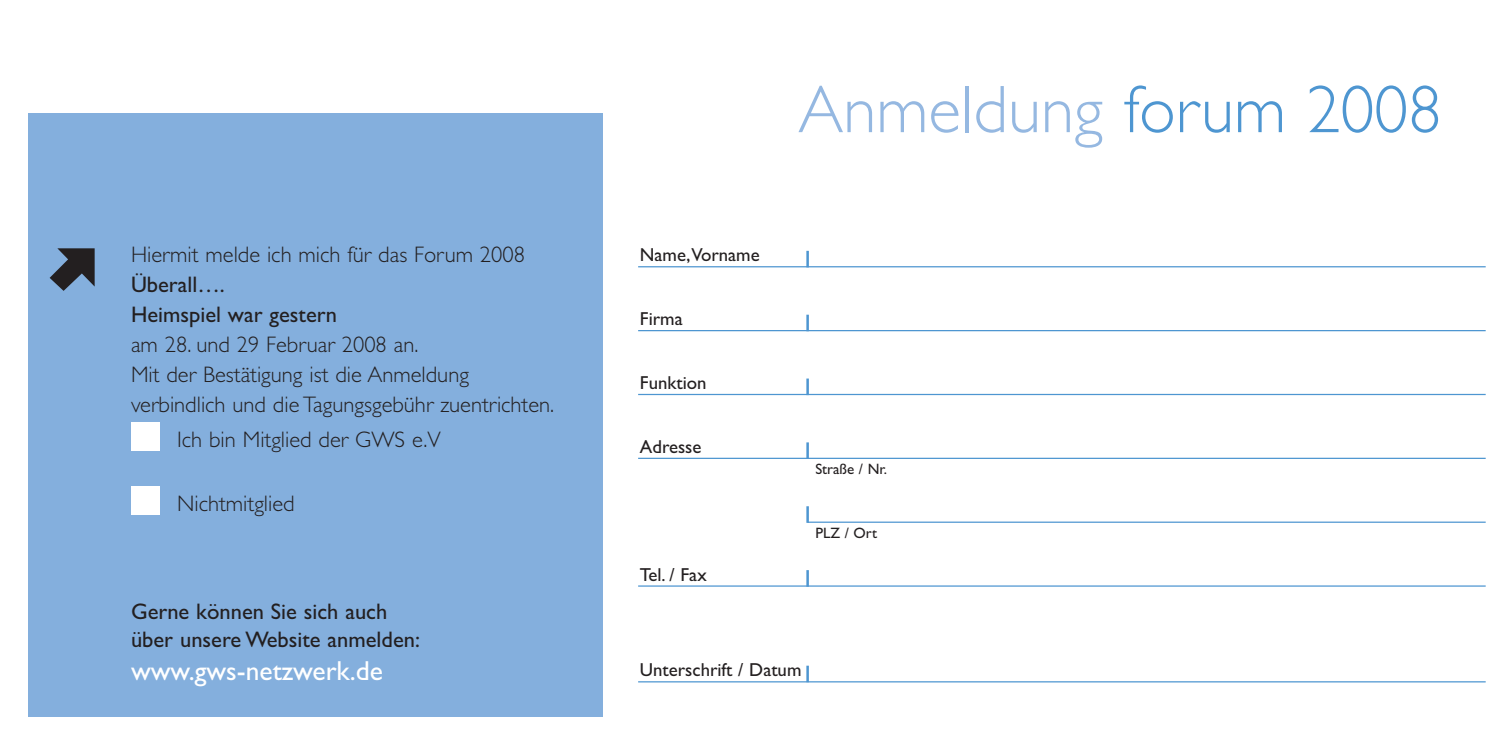
<style>
.page{position:relative;width:1489px;height:745px;background:#fff}
.page>*{position:absolute;margin:0;border:0;box-sizing:border-box;transform-origin:0 0}
.t1{font:300 67.5px "Gill Sans";color:#95b8e1}
.t2{font:27.5px "Gill Sans";color:#fff}
.t3{font:300 22.5px/30px "Gill Sans";color:#231f20}
.t4{font:22.5px/30px "Gill Sans";color:#231f20}
.t5{font:18.75px "Gill Sans";color:#231f20}
.t6{font:15px "Gill Sans";color:#231f20}
.s1{color:#4e96d1}
</style>
<div class="page">
<div style="left:28px;top:113px;width:574px;height:603px;background:#84afdd"></div>
<hr style="left:638px;top:266px;width:847px;height:1px;background:#4e96d1">
<hr style="left:638px;top:330px;width:847px;height:1px;background:#4e96d1">
<hr style="left:638px;top:393px;width:847px;height:2px;background:#4e96d1">
<hr style="left:638px;top:457px;width:847px;height:1px;background:#4e96d1">
<hr style="left:807px;top:521px;width:678px;height:1px;background:#4e96d1">
<hr style="left:638px;top:585px;width:847px;height:1px;background:#4e96d1">
<hr style="left:638px;top:680px;width:847px;height:2px;background:#4e96d1">
<div style="left:131px;top:422px;width:28px;height:29px;background:#fff"></div>
<div style="left:131px;top:486px;width:28px;height:28px;background:#fff"></div>
<svg style="left:806px;top:251px;width:2px;height:15px"></svg>
<svg style="left:806px;top:314px;width:2px;height:16px"></svg>
<svg style="left:806px;top:378px;width:2px;height:16px"></svg>
<svg style="left:806px;top:442px;width:2px;height:16px"></svg>
<svg style="left:806px;top:506px;width:2px;height:16px"></svg>
<svg style="left:806px;top:570px;width:2px;height:16px"></svg>
<svg style="left:806px;top:665px;width:2px;height:16px"></svg>
<svg style="left:50px;top:248px;width:45px;height:43px"></svg>
<p class="t3" style="left:131px;top:239px;width:395px">Hiermit melde ich mich für das Forum 2008</p>
<p class="t4" style="left:131px;top:269px;width:207px">Überall….<br>Heimspiel war gestern</p>
<p class="t3" style="left:131px;top:329px;width:425px">am 28. und 29 Februar 2008 an.<br>Mit der Bestätigung ist die Anmeldung verbindlich und die Tagungsgebühr zuentrichten.</p>
<p class="t3" style="left:177px;top:424px;width:265px">Ich bin Mitglied der GWS e.V</p>
<p class="t3" style="left:177px;top:488px;width:119px">Nichtmitglied</p>
<p class="t4" style="left:131px;top:597px;width:290px;line-height:27.5px">Gerne können Sie sich auch über unsere Website anmelden:</p>
<p class="t2" style="left:131px;top:653px;width:253px">www.gws-netzwerk.de</p>
<h1 class="t1" style="left:798px;top:69px;width:645px">Anmeldung <span class="s1">forum 2008</span></h1>
<p class="t5" style="left:640px;top:244px;width:121px">Name,Vorname</p>
<p class="t5" style="left:640px;top:307px;width:44px">Firma</p>
<p class="t5" style="left:640px;top:371px;width:68px">Funktion</p>
<p class="t5" style="left:640px;top:435px;width:63px">Adresse</p>
<p class="t5" style="left:640px;top:562px;width:68px">Tel. / Fax</p>
<p class="t6" style="left:815px;top:459px;width:73px">Straße / Nr.</p>
<p class="t6" style="left:815px;top:523px;width:63px">PLZ / Ort</p>
<p class="t5" style="left:640px;top:658px;width:163px">Unterschrift / Datum</p>
</div>
